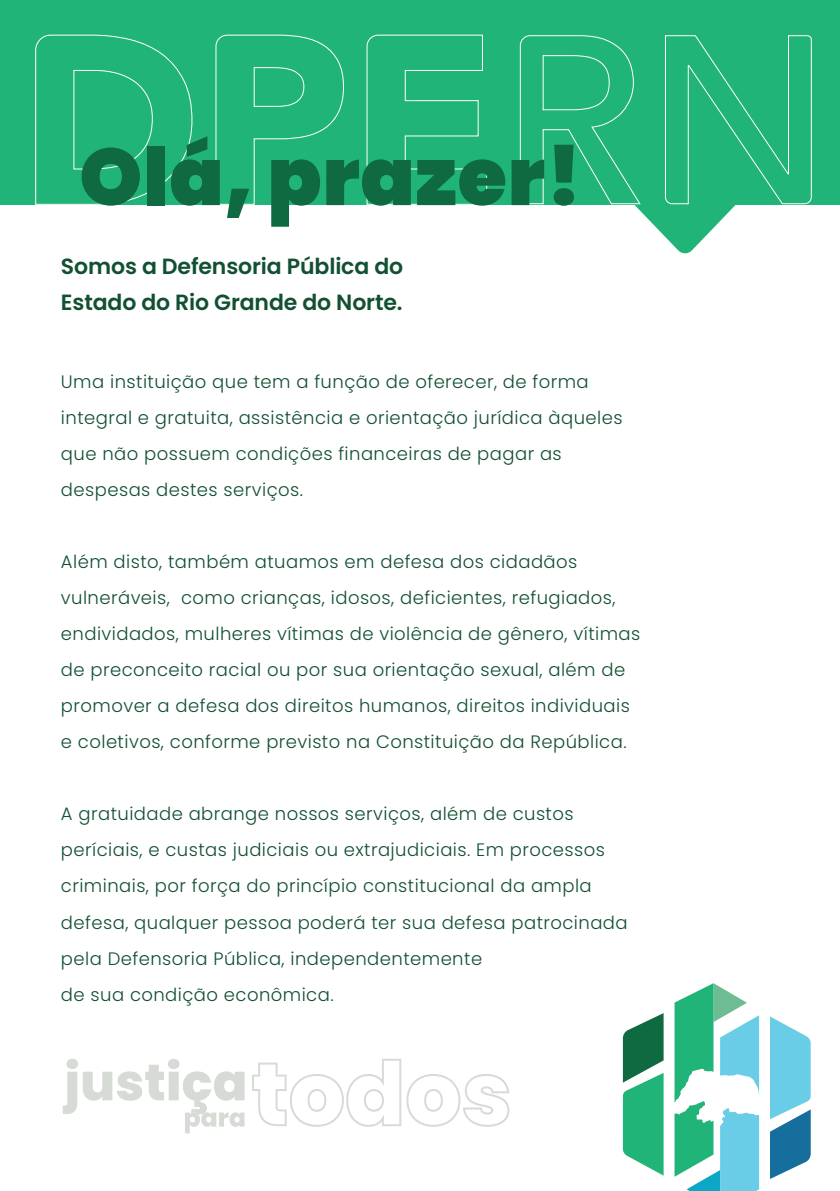
<style>
.page{position:relative;width:840px;height:1191px;background:#fff}
.page>*{position:absolute;margin:0;border:0;box-sizing:border-box;transform-origin:0 0}
.t1{font:900 80px "Poppins";letter-spacing:.01em;color:#0f6941}
.t2{font:600 22px/36px "Poppins";letter-spacing:-.005em;color:#125032}
.t3{font:300 18px/36px "Poppins";letter-spacing:.025em;color:#125032}
</style>
<div class="page">
<div style="left:0;top:0;width:839px;height:205px;background:#21b478"></div>
<svg style="left:35px;top:35px;width:157px;height:170px"></svg>
<svg style="left:215px;top:35px;width:129px;height:170px"></svg>
<svg style="left:366px;top:35px;width:121px;height:170px"></svg>
<svg style="left:519px;top:35px;width:292px;height:219px"></svg>
<svg style="left:770px;top:1016px;width:40px;height:163px"></svg>
<svg style="left:622px;top:1013px;width:41px;height:162px"></svg>
<svg style="left:674px;top:983px;width:84px;height:208px"></svg>
<svg style="left:252px;top:1058px;width:257px;height:68px"></svg>
<svg style="left:63px;top:1058px;width:181px;height:75px"></svg>
<h1 class="t1" style="left:79px;top:131px;width:504px">Olá, prazer!</h1>
<p class="t2" style="left:61px;top:248px;width:343px">Somos a Defensoria Pública do<br>Estado do Rio Grande do Norte.</p>
<p class="t3" style="left:61px;top:364px;width:563px">Uma instituição que tem a função de oferecer, de forma integral e gratuita, assistência e orientação jurídica àqueles que não possuem condições financeiras de pagar as despesas destes serviços.</p>
<p class="t3" style="left:61px;top:544px;width:580px">Além disto, também atuamos em defesa dos cidadãos vulneráveis, como crianças, idosos, deficientes, refugiados, endividados, mulheres vítimas de violência de gênero, vítimas de preconceito racial ou por sua orientação sexual, além de promover a defesa dos direitos humanos, direitos individuais e coletivos, conforme previsto na Constituição da República.</p>
<p class="t3" style="left:61px;top:796px;width:568px">A gratuidade abrange nossos serviços, além de custos períciais, e custas judiciais ou extrajudiciais. Em processos criminais, por força do princípio constitucional da ampla defesa, qualquer pessoa poderá ter sua defesa patrocinada pela Defensoria Pública, independentemente<br>de sua condição econômica.</p>
</div>
